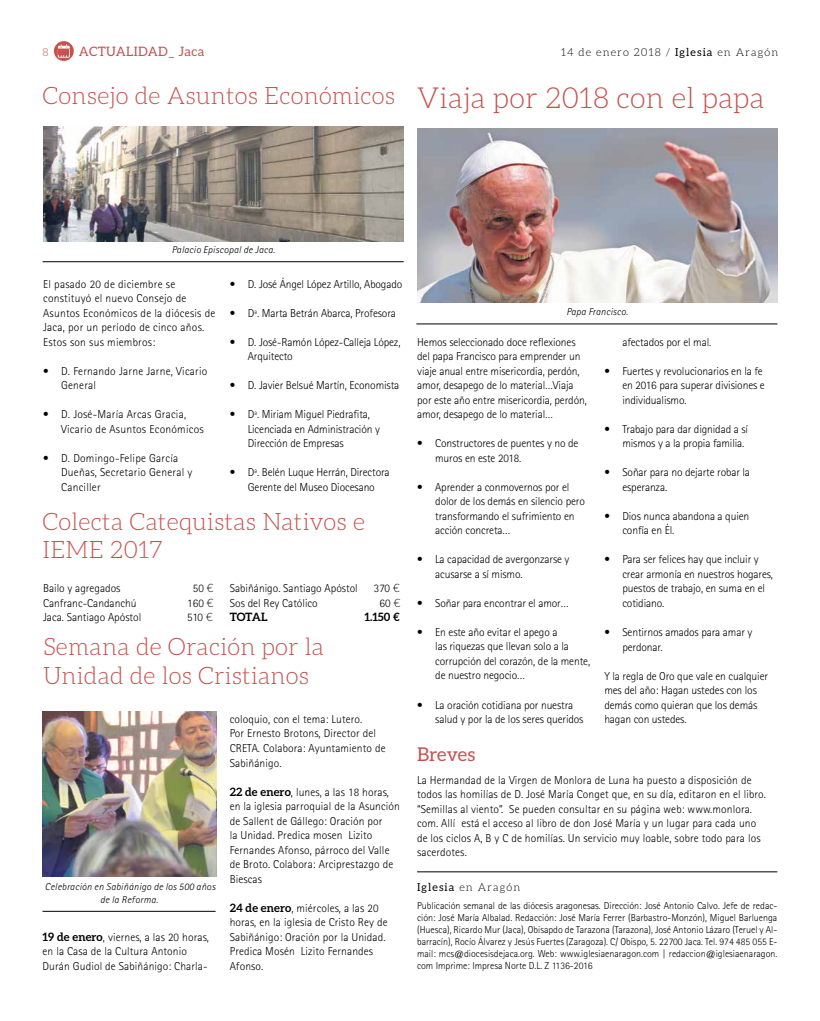
<style>
.page{position:relative;width:820px;height:1021px;background:#fff}
.page>*{position:absolute;margin:0;border:0;box-sizing:border-box;transform-origin:0 0}
.t1{font:300 24px/29px "Aleo";letter-spacing:.01em;color:#c5524f}
.t2{font:19px "Aleo";letter-spacing:.01em;color:#c5524f}
.t3{font:13px "Aleo";letter-spacing:.025em;color:#c5524f}
.t4{font:300 11.5px/14.5px "Rotis Sans Serif";letter-spacing:-.01em;color:#000}
.t5{font:300 11.5px/14.5px "Rotis Sans Serif";letter-spacing:.01em;color:#000}
.t6{font:300 11.5px/14.5px "Rotis Sans Serif";letter-spacing:.02em;color:#000}
.t7{font:700 11.5px "Aleo";letter-spacing:-.01em;color:#000}
.t8{font:300 11px "Aleo";letter-spacing:.1em;color:#000}
.t9{font:300 11px "Aleo";color:#c5524f}
.t10{font:300 10px/12px "Rotis Sans Serif";color:#000;text-align:justify}
.t11{font:italic 300 10px/13px "Rotis Sans Serif";letter-spacing:.025em;color:#000;text-align:center}
.s1{font-weight:400}
.s2{font-size:29px}
.s3{font-family:"Aleo"}
.s4{font-family:"Aleo";font-weight:700}
</style>
<div class="page">
<svg style="left:54px;top:41px;width:20px;height:20px"></svg>
<hr style="left:417px;top:871px;width:360px;height:1px;background:#000">
<img style="left:43px;top:711px;width:173px;height:165px">
<img style="left:417px;top:128px;width:360px;height:175px">
<img style="left:43px;top:126px;width:360px;height:115px">
<hr style="left:43px;top:261px;width:360px;height:1px;background:#000">
<hr style="left:43px;top:911px;width:172px;height:1px;background:#000">
<hr style="left:416px;top:324px;width:361px;height:1px;background:#000">
<p class="t9" style="left:43px;top:46px;width:8px">8</p>
<p class="t3" style="left:79px;top:44px;width:127px">ACTUALIDAD_ Jaca</p>
<p class="t8" style="left:561px;top:46px;width:219px">14 de enero 2018 / <span class="s1">Iglesia</span> en Aragón</p>
<h1 class="t1" style="left:43px;top:81px;width:723px">Consejo de Asuntos Económicos <span class="s2">Viaja por 2018 con el papa</span></h1>
<p class="t11" style="left:172px;top:243px;width:105px">Palacio Episcopal de Jaca.</p>
<p class="t6" style="left:43px;top:276px;width:174px">El pasado 20 de diciembre se constituyó el nuevo Consejo de<br>Asuntos Económicos de la diócesis de<br>Jaca, por un período de cinco años.<br>Estos son sus miembros:</p>
<p class="t6" style="left:61px;top:363px;width:148px;text-indent:-18px">• D. Fernando Jarne Jarne, Vicario<br>General</p>
<p class="t6" style="left:61px;top:407px;width:144px;text-indent:-18px">• D. José-María Arcas Gracia,<br>Vicario de Asuntos Económicos</p>
<p class="t6" style="left:61px;top:450px;width:133px;text-indent:-18px">• D. Domingo-Felipe García<br>Dueñas, Secretario General y<br>Canciller</p>
<p class="t4" style="left:230px;top:277px;width:174px">• D. José Ángel López Artillo, Abogado</p>
<p class="t4" style="left:230px;top:306px;width:168px">• Dª. Marta Betrán Abarca, Profesora</p>
<p class="t4" style="left:248px;top:335px;width:154px;text-indent:-18px">• D. José-Ramón López-Calleja López,<br>Arquitecto</p>
<p class="t4" style="left:230px;top:378px;width:171px">• D. Javier Belsué Martín, Economista</p>
<p class="t4" style="left:248px;top:407px;width:134px;text-indent:-18px">• Dª. Miriam Miguel Piedrafita,<br>Licenciada en Administración y<br>Dirección de Empresas</p>
<p class="t4" style="left:230px;top:465px;width:161px;text-align:center">• Dª. Belén Luque Herrán, Directora<br>Gerente del Museo Diocesano</p>
<h1 class="t1" style="left:43px;top:506px;width:324px">Colecta Catequistas Nativos e<br>IEME 2017</h1>
<p class="t4" style="left:43px;top:581px;width:79px">Bailo y agregados</p>
<p class="t4" style="left:193px;top:581px;width:23px">50 <span class="s3">€</span></p>
<p class="t4" style="left:43px;top:595px;width:95px">Canfranc-Candanchú</p>
<p class="t4" style="left:187px;top:595px;width:28px">160 <span class="s3">€</span></p>
<p class="t4" style="left:43px;top:610px;width:100px">Jaca. Santiago Apóstol</p>
<p class="t4" style="left:187px;top:610px;width:27px">510 <span class="s3">€</span></p>
<p class="t4" style="left:230px;top:581px;width:129px">Sabiñánigo. Santiago Apóstol</p>
<p class="t4" style="left:374px;top:581px;width:28px">370 <span class="s3">€</span></p>
<p class="t4" style="left:230px;top:595px;width:89px">Sos del Rey Católico</p>
<p class="t4" style="left:379px;top:595px;width:23px">60 <span class="s3">€</span></p>
<p class="t7" style="left:230px;top:610px;width:39px">TOTAL</p>
<p class="t7" style="left:364px;top:610px;width:37px">1.150 €</p>
<h1 class="t1" style="left:43px;top:631px;width:282px">Semana de Oración por la<br>Unidad de los Cristianos</h1>
<p class="t11" style="left:45px;top:880px;width:172px">Celebración en Sabiñánigo de los 500 años de la Reforma.</p>
<p class="t5" style="left:43px;top:929px;width:168px"><span class="s4">19 de enero</span>, viernes, a las 20 horas, en la Casa de la Cultura Antonio<br>Durán Gudiol de Sabiñánigo: Charla-</p>
<p class="t5" style="left:229px;top:711px;width:157px">coloquio, con el tema: Lutero.<br>Por Ernesto Brotons, Director del<br>CRETA. Colabora: Ayuntamiento de<br>Sabiñánigo.</p>
<p class="t5" style="left:229px;top:784px;width:172px"><span class="s4">22 de enero</span>, lunes, a las 18 horas, en la iglesia parroquial de la Asunción de Sallent de Gállego: Oración por<br>la Unidad. Predica mosen Lizito<br>Fernandes Afonso, párroco del Valle de Broto. Colabora: Arciprestazgo de<br>Biescas</p>
<p class="t5" style="left:229px;top:900px;width:159px"><span class="s4">24 de enero</span>, miércoles, a las 20 horas, en la iglesia de Cristo Rey de<br>Sabiñánigo: Oración por la Unidad.<br>Predica Mosén Lizito Fernandes<br>Afonso.</p>
<p class="t11" style="left:566px;top:305px;width:63px">Papa Francisco.</p>
<p class="t4" style="left:417px;top:334px;width:171px">Hemos seleccionado doce reflexiones del papa Francisco para emprender un viaje anual entre misericordia, perdón, amor, desapego de lo material…Viaja por este año entre misericordia, perdón, amor, desapego de lo material…</p>
<p class="t4" style="left:435px;top:436px;width:145px;text-indent:-18px">• Constructores de puentes y no de muros en este 2018.</p>
<p class="t4" style="left:435px;top:479px;width:151px;text-indent:-18px">• Aprender a conmovernos por el dolor de los demás en silencio pero transformando el sufrimiento en acción concreta…</p>
<p class="t4" style="left:435px;top:552px;width:136px;text-indent:-18px">• La capacidad de avergonzarse y acusarse a sí mismo.</p>
<p class="t4" style="left:417px;top:596px;width:153px">• Soñar para encontrar el amor…</p>
<p class="t4" style="left:435px;top:625px;width:156px;text-indent:-18px">• En este año evitar el apego a<br>las riquezas que llevan solo a la corrupción del corazón, de la mente, de nuestro negocio…</p>
<p class="t4" style="left:435px;top:697px;width:150px;text-indent:-18px">• La oración cotidiana por nuestra salud y por la de los seres queridos</p>
<p class="t4" style="left:622px;top:335px;width:90px">afectados por el mal.</p>
<p class="t4" style="left:622px;top:364px;width:144px;text-indent:-18px">• Fuertes y revolucionarios en la fe en 2016 para superar divisiones e individualismo.</p>
<p class="t4" style="left:622px;top:422px;width:127px;text-indent:-18px">• Trabajo para dar dignidad a sí mismos y a la propia familia.</p>
<p class="t4" style="left:622px;top:465px;width:129px;text-indent:-18px">• Soñar para no dejarte robar la esperanza.</p>
<p class="t4" style="left:622px;top:509px;width:128px;text-indent:-18px">• Dios nunca abandona a quien confía en Él.</p>
<p class="t4" style="left:622px;top:552px;width:152px;text-indent:-18px">• Para ser felices hay que incluir y crear armonía en nuestros hogares, puestos de trabajo, en suma en el cotidiano.</p>
<p class="t4" style="left:622px;top:625px;width:131px;text-indent:-18px">• Sentirnos amados para amar y perdonar.</p>
<p class="t4" style="left:604px;top:668px;width:165px">Y la regla de Oro que vale en cualquier mes del año: Hagan ustedes con los demás como quieran que los demás hagan con ustedes.</p>
<h2 class="t2" style="left:417px;top:743px;width:60px">Breves</h2>
<p class="t5" style="left:417px;top:772px;width:350px">La Hermandad de la Virgen de Monlora de Luna ha puesto a disposición de todos las homilías de D. José María Conget que, en su día, editaron en el libro. “Semillas al viento”. Se pueden consultar en su página web: www.monlora. com. Allí está el acceso al libro de don José María y un lugar para cada uno de los ciclos A, B y C de homilías. Un servicio muy loable, sobre todo para los sacerdotes.</p>
<p class="t8" style="left:417px;top:881px;width:105px"><span class="s1">Iglesia</span> en Aragón</p>
<p class="t10" style="left:417px;top:899px;width:362px">Publicación semanal de las diócesis aragonesas. Dirección: José Antonio Calvo. Jefe de redac&shy;ción: José María Albalad. Redacción: José María Ferrer (Barbastro-Monzón), Miguel Barluenga (Huesca), Ricardo Mur (Jaca), Obisapdo de Tarazona (Tarazona), José Antonio Lázaro (Teruel y Al&shy;barracín), Rocío Álvarez y Jesús Fuertes (Zaragoza). C/ Obispo, 5. 22700 Jaca. Tel. 974 485 055 E&shy;mail: mcs@diocesisdejaca.org. Web: www.iglesiaenaragon.com | redaccion@iglesiaenaragon. com Imprime: Impresa Norte D.L. Z 1136-2016</p>
</div>
